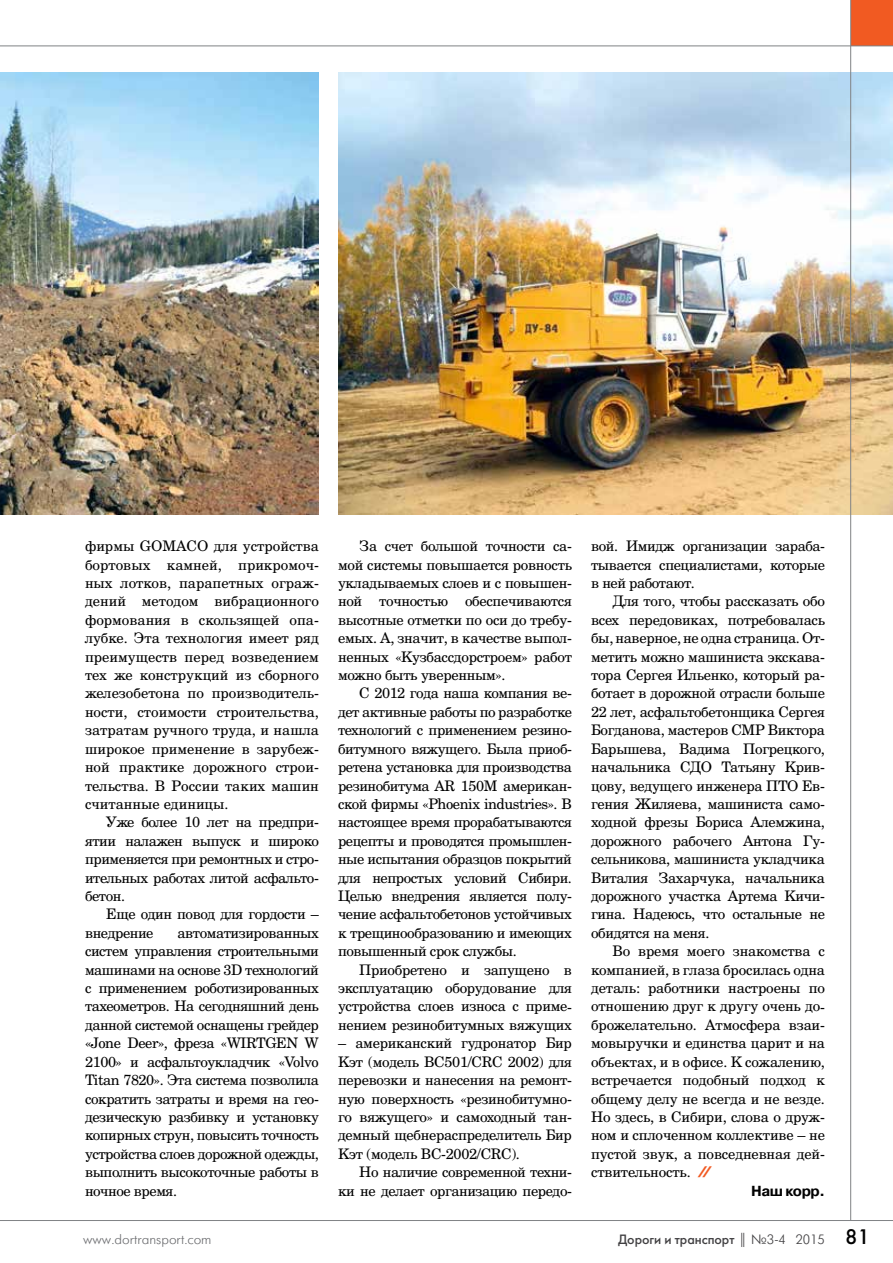
<style>
.page{position:relative;width:893px;height:1263px;background:#fff}
.page>*{position:absolute;margin:0;border:0;box-sizing:border-box;transform-origin:0 0}
.t1{font:14.55px/18.5px "AG New Handbook C";letter-spacing:-.02em;color:#000;text-align:justify}
.t2{font:700 14.55px "Pragmatica";letter-spacing:-.03em;color:#000}
.t3{font:13.5px "Futura Futuris C";color:#414042}
.t4{font:13.5px "Futura Futuris Light C";color:#6d6e71}
.s1{font-weight:700;color:#f15a22}
.s2{font-family:"Futura Futuris Light C"}
.s3{font-size:21px;color:#000}
</style>
<div class="page">
<img style="left:338px;top:72px;width:555px;height:442px">
<img style="left:0;top:72px;width:319px;height:442px">
<div style="left:851px;top:0;width:42px;height:46px;background:#f15a22"></div>
<hr style="left:0;top:1220px;width:893px;height:1px;background:#808285">
<hr style="left:0;top:46px;width:893px;height:1px;background:#808285">
<hr style="left:850px;top:0;width:1px;height:1220px;background:#808285">
<p class="t1" style="left:85px;top:536px;width:235px">фирмы GOMACO для устройства бортовых камней, прикромоч&shy;ных лотков, парапетных ограж&shy;дений методом вибрационного формования в скользящей опа&shy;лубке. Эта технология имеет ряд преимуществ перед возведением тех же конструкций из сборного железобетона по производитель&shy;ности, стоимости строительства, затратам ручного труда, и нашла широкое применение в зарубеж&shy;ной практике дорожного строи&shy;тельства. В России таких машин считанные единицы.</p>
<p class="t1" style="left:85px;top:813px;width:235px;text-indent:21px">Уже более 10 лет на предпри&shy;ятии налажен выпуск и широко применяется при ремонтных и стро&shy;ительных работах литой асфальто&shy;бетон.</p>
<p class="t1" style="left:85px;top:905px;width:235px;text-indent:21px">Еще один повод для гордости – внедрение</p>
<p class="t1" style="left:85px;top:923px;width:235px;text-indent:93px">автоматизированных систем управления строительными машинами на основе 3D технологий с применением роботизированных тахеометров. На сегодняшний день данной системой оснащены грейдер «Jone Deer», фреза «WIRTGEN W 2100» и асфальтоукладчик «Volvo Titan 7820». Эта система позволила сократить затраты и время на гео&shy;дезическую разбивку и установку копирных струн, повысить точность устройства слоев дорожной одежды, выполнить высокоточные работы в ночное время.</p>
<p class="t1" style="left:338px;top:536px;width:235px;text-indent:21px">За счет большой точности са&shy;мой системы повышается ровность укладываемых слоев и с повышен&shy;ной точностью обеспечиваются высотные отметки по оси до требу&shy;емых. А, значит, в качестве выпол&shy;ненных «Кузбассдорстроем» работ можно быть уверенным».</p>
<p class="t1" style="left:338px;top:684px;width:235px;text-indent:21px">С 2012 года наша компания ве&shy;дет активные работы по разработке технологий с применением резино&shy;битумного вяжущего. Была приоб&shy;ретена установка для производства резинобитума AR 150M американ&shy;ской фирмы «Phoenix industries». В настоящее время прорабатываются рецепты и проводятся промышлен&shy;ные испытания образцов покрытий для непростых условий Сибири.<br>Целью внедрения является полу&shy;чение асфальтобетонов устойчивых к трещинообразованию и имеющих повышенный срок службы.</p>
<p class="t1" style="left:338px;top:960px;width:235px;text-indent:21px">Приобретено и запущено в эксплуатацию оборудование для устройства слоев износа с приме&shy;нением резинобитумных вяжущих</p>
<p class="t1" style="left:338px;top:1034px;width:235px">– американский гудронатор Бир Кэт (модель BC501/CRC 2002) для перевозки и нанесения на ремонт&shy;ную поверхность «резинобитумно&shy;го вяжущего» и самоходный тан&shy;демный щебнераспределитель Бир Кэт (модель ВС-2002/CRC).</p>
<p class="t1" style="left:338px;top:1162px;width:235px;text-align:right">Но наличие современной техни-<br>ки не делает организацию передо-</p>
<p class="t1" style="left:591px;top:536px;width:235px">вой. Имидж организации зараба&shy;тывается специалистами, которые в ней работают.</p>
<p class="t1" style="left:591px;top:592px;width:235px;text-indent:21px">Для того, чтобы рассказать обо всех передовиках, потребовалась бы, наверное, не одна страница. От&shy;метить можно машиниста экскава&shy;тора Сергея Ильенко, который ра&shy;ботает в дорожной отрасли больше 22 лет, асфальтобетонщика Сергея Богданова, мастеров СМР Виктора Барышева, Вадима Погрецкого, начальника СДО Татьяну Крив&shy;цову, ведущего инженера ПТО Ев&shy;гения Жиляева, машиниста само&shy;ходной фрезы Бориса Алемжина, дорожного рабочего Антона Гу&shy;сельникова, машиниста укладчика Виталия Захарчука, начальника дорожного участка Артема Кичи&shy;гина. Надеюсь, что остальные не обидятся на меня.</p>
<p class="t1" style="left:591px;top:941px;width:235px;text-indent:21px">Во время моего знакомства с компанией, в глаза бросилась одна деталь: работники настроены по отношению друг к другу очень до&shy;брожелательно. Атмосфера взаи&shy;мовыручки и единства царит и на объектах, и в офисе. К сожалению, встречается подобный подход к общему делу не всегда и не везде.<br>Но здесь, в Сибири, слова о друж&shy;ном и сплоченном коллективе – не пустой звук, а повседневная дей&shy;ствительность. <span class="s1">//</span></p>
<p class="t2" style="left:751px;top:1181px;width:75px">Наш корр.</p>
<p class="t4" style="left:83px;top:1232px;width:130px">www.dortransport.com</p>
<p class="t3" style="left:618px;top:1231px;width:253px">Дороги и транспорт <span class="s2">|| №3-4 2015</span> <span class="s3">81</span></p>
</div>
